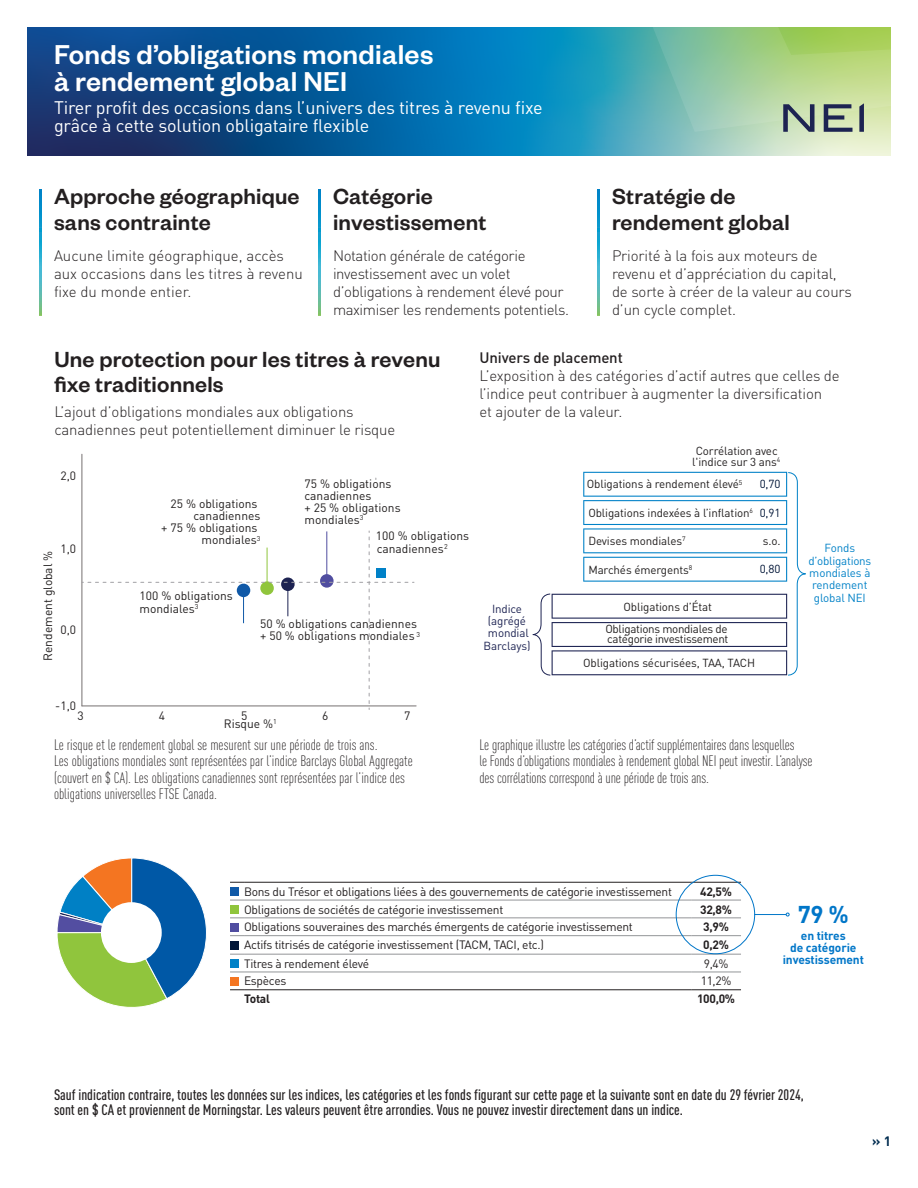
<style>
.page{position:relative;width:918px;height:1188px;background:#fff}
.page>*{position:absolute;margin:0;border:0;box-sizing:border-box;transform-origin:0 0}
.Heading{font:500 30px/27px "Founders Grotesk";letter-spacing:.01em;color:#fff}
.subhead{font:500 24px/25.5px "Founders Grotesk";letter-spacing:.01em;color:#231f20}
.t1{font:700 24px "DIN Pro";color:#0076c8}
.Sub_heading{font:18px/18px "DIN Pro";letter-spacing:-.01em;color:#fff}
.footnote{font:300 condensed 15px/16.5px "DIN Pro";color:#231f20}
.Disclaimer{font:500 condensed 15px/15px "DIN Pro";color:#231f20}
.Text_1c{font:300 15px/18px "DIN Pro";letter-spacing:-.025em;color:#231f20}
.subhead-2{font:300 15px/18px "DIN Pro";letter-spacing:-.01em;color:#231f20}
.body{font:300 15px/18px "DIN Pro";letter-spacing:-.01em;color:#231f20}
.t2{font:700 13.5px "DIN Pro";color:#002c50}
.Table_text{font:12px "DIN Pro";letter-spacing:-.025em;color:#231f20}
.t3{font:12px/12px "DIN Pro";color:#211e1e}
.t4{font:700 12px/12px "DIN Pro";letter-spacing:-.01em;color:#0076c8;text-align:center}
.Table_header{font:700 12px "DIN Pro";letter-spacing:-.025em;color:#231f20}
.t5{font:11.55px/22.4px "DIN Pro";letter-spacing:-.01em;color:#211e1e;text-align:center}
.t6{font:11.55px/12.3px "DIN Pro";letter-spacing:-.01em;color:#0081c7;text-align:center}
.t7{font:11.55px/11.6px "DIN Pro";letter-spacing:-.01em;color:#231f20;text-align:center}
.t8{font:11.55px/12.3px "DIN Pro";letter-spacing:-.01em;color:#1d2352;text-align:center}
.t9{font:11.55px "DIN Pro";color:#001537}
.t10{font:7.05px "DIN Pro";color:#211e1e}
.s1{font-weight:500}
</style>
<div class="page">
<svg style="left:27px;top:27px;width:864px;height:128px;background:#16699f"></svg>
<svg style="left:615px;top:27px;width:276px;height:105px;background:#92c499"></svg>
<hr style="left:244px;top:990px;width:447px;height:1px;background:#231f20">
<hr style="left:691px;top:990px;width:50px;height:1px;background:#231f20">
<svg style="left:230px;top:990px;width:14px;height:1px"></svg>
<hr style="left:691px;top:935px;width:50px;height:1px;background:#939598">
<hr style="left:691px;top:954px;width:50px;height:1px;background:#939598">
<hr style="left:244px;top:900px;width:447px;height:1px;background:#939598">
<hr style="left:691px;top:900px;width:50px;height:1px;background:#939598">
<hr style="left:244px;top:918px;width:447px;height:1px;background:#939598">
<hr style="left:691px;top:918px;width:50px;height:1px;background:#939598">
<hr style="left:244px;top:935px;width:447px;height:1px;background:#939598">
<hr style="left:244px;top:954px;width:447px;height:1px;background:#939598">
<hr style="left:244px;top:972px;width:447px;height:1px;background:#939598">
<hr style="left:691px;top:972px;width:50px;height:1px;background:#939598">
<hr style="left:244px;top:882px;width:447px;height:1px;background:#231f20">
<hr style="left:691px;top:882px;width:50px;height:1px;background:#231f20">
<svg style="left:230px;top:900px;width:14px;height:1px"></svg>
<svg style="left:230px;top:918px;width:14px;height:1px"></svg>
<svg style="left:230px;top:935px;width:14px;height:1px"></svg>
<svg style="left:230px;top:954px;width:14px;height:1px"></svg>
<svg style="left:230px;top:972px;width:14px;height:1px"></svg>
<svg style="left:230px;top:882px;width:14px;height:1px"></svg>
<div style="left:230px;top:888px;width:8px;height:8px;background:#1059a7"></div>
<div style="left:230px;top:905px;width:8px;height:9px;background:#90c53c"></div>
<div style="left:230px;top:923px;width:8px;height:8px;background:#504da0"></div>
<div style="left:230px;top:941px;width:8px;height:9px;background:#001537"></div>
<div style="left:230px;top:960px;width:8px;height:8px;background:#0081c7"></div>
<div style="left:230px;top:977px;width:8px;height:8px;background:#f47521"></div>
<div style="left:676px;top:875px;width:79px;height:79px;border:1px solid #0076c8;border-radius:50%"></div>
<hr style="left:754px;top:914px;width:32px;height:1px;background:#0076c8">
<svg style="left:57px;top:858px;width:150px;height:150px"></svg>
<div style="left:101px;top:902px;width:61px;height:61px;background:#fff;border-radius:50%"></div>
<svg style="left:532px;top:472px;width:274px;height:204px"></svg>
<hr style="left:82px;top:706px;width:334px;height:1px;background:#767071">
<hr style="left:82px;top:454px;width:1px;height:252px;background:#767071">
<svg style="left:82px;top:531px;width:332px;height:179px"></svg>
<p class="Heading" style="left:54px;top:40px;width:381px">Fonds d’obligations mondiales à rendement global NEI</p>
<p class="Sub_heading" style="left:54px;top:97px;width:490px">Tirer profit des occasions dans l’univers des titres à revenu fixe grâce à cette solution obligataire flexible</p>
<p class="subhead" style="left:54px;top:183px;width:247px">Approche géographique sans contrainte</p>
<p class="subhead-2" style="left:54px;top:246px;width:250px">Aucune limite géographique, accès aux occasions dans les titres à revenu fixe du monde entier.</p>
<p class="subhead" style="left:333px;top:183px;width:155px">Catégorie investissement</p>
<p class="Text_1c" style="left:333px;top:246px;width:238px">Notation générale de catégorie investissement avec un volet d’obligations à rendement élevé pour maximiser les rendements potentiels.</p>
<p class="subhead" style="left:612px;top:183px;width:179px">Stratégie de rendement global</p>
<p class="Text_1c" style="left:612px;top:246px;width:241px">Priorité à la fois aux moteurs de revenu et d’appréciation du capital, de sorte à créer de la valeur au cours d’un cycle complet.</p>
<p class="subhead" style="left:54px;top:345px;width:388px">Une protection pour les titres à revenu fixe traditionnels</p>
<p class="subhead-2" style="left:54px;top:402px;width:342px">L’ajout d’obligations mondiales aux obligations canadiennes peut potentiellement diminuer le risque</p>
<p class="Table_text" style="left:60px;top:467px;width:17px">2,0</p>
<p class="Table_text" style="left:60px;top:539px;width:17px">1,0</p>
<p class="t3" style="left:41px;top:661px;width:111px;rotate:-90deg">Rendement global %</p>
<p class="Table_text" style="left:60px;top:621px;width:17px">0,0</p>
<p class="t3" style="left:161px;top:497px;width:101px;text-align:right">25 % obligations canadiennes<br>+ 75 % obligations mondiales<sup>3</sup></p>
<p class="t3" style="left:140px;top:588px;width:95px;line-height:13.5px">100 % obligations mondiales<sup>3</sup></p>
<p class="t3" style="left:304px;top:477px;width:98px">75 % obligations canadiennes<br>+ 25 % obligations mondiales<sup>3</sup></p>
<p class="t3" style="left:376px;top:528px;width:95px;line-height:13.4px">100 % obligations canadiennes<sup>2</sup></p>
<p class="t3" style="left:260px;top:617px;width:162px">50 % obligations canadiennes + 50 % obligations mondiales <sup>3</sup></p>
<p class="body" style="left:480px;top:348px;width:362px"><span class="s1">Univers de placement<br></span>L’exposition à des catégories d’actif autres que celles de l’indice peut contribuer à augmenter la diversification<br>et ajouter de la valeur.</p>
<p class="t8" style="left:484px;top:602px;width:48px">Indice (agrégé mondial<br>Barclays)</p>
<p class="t7" style="left:692px;top:444px;width:90px">Corrélation avec l'indice sur 3 ans<sup>4</sup></p>
<p class="t5" style="left:587px;top:472px;width:157px">Obligations à rendement élevé<sup>5</sup></p>
<p class="t5" style="left:588px;top:501px;width:166px">Obligations indexées à l’inflation<sup>6</sup></p>
<p class="t5" style="left:588px;top:529px;width:99px">Devises mondiales<sup>7</sup></p>
<p class="t5" style="left:588px;top:557px;width:105px">Marchés émergents<sup>8</sup></p>
<p class="t9" style="left:760px;top:475px;width:22px">0,70</p>
<p class="t9" style="left:760px;top:504px;width:22px">0,91</p>
<p class="t5" style="left:763px;top:529px;width:19px">s.o.</p>
<p class="t9" style="left:760px;top:561px;width:22px">0,80</p>
<p class="t5" style="left:605px;top:595px;width:124px">Obligations d’État<br>Obligations mondiales de</p>
<p class="t5" style="left:583px;top:626px;width:174px;line-height:24.2px">catégorie investissement<br>Obligations sécurisées, TAA, TACH</p>
<p class="t6" style="left:808px;top:541px;width:64px">Fonds d’obligations mondiales à rendement global NEI</p>
<p class="Table_text" style="left:55px;top:696px;width:22px">-1,0</p>
<p class="Table_text" style="left:78px;top:707px;width:8px">3</p>
<p class="Table_text" style="left:159px;top:707px;width:8px">4</p>
<p class="Table_text" style="left:241px;top:707px;width:8px">5</p>
<p class="Table_text" style="left:322px;top:707px;width:8px">6</p>
<p class="t10" style="left:273px;top:716px;width:5px">1</p>
<p class="t3" style="left:224px;top:717px;width:51px">Risque %</p>
<p class="Table_text" style="left:404px;top:707px;width:8px">7</p>
<p class="footnote" style="left:54px;top:735px;width:360px">Le risque et le rendement global se mesurent sur une période de trois ans.<br>Les obligations mondiales sont représentées par l’indice Barclays Global Aggregate (couvert en $ CA). Les obligations canadiennes sont représentées par l’indice des obligations universelles FTSE Canada.</p>
<p class="footnote" style="left:480px;top:735px;width:335px">Le graphique illustre les catégories d’actif supplémentaires dans lesquelles<br>le Fonds d’obligations mondiales à rendement global NEI peut investir. L’analyse des corrélations correspond à une période de trois ans.</p>
<p class="Table_text" style="left:244px;top:882px;width:430px">Bons du Trésor et obligations liées à des gouvernements de catégorie investissement</p>
<p class="Table_header" style="left:700px;top:882px;width:33px">42,5%</p>
<p class="Table_text" style="left:244px;top:900px;width:261px">Obligations de sociétés de catégorie investissement</p>
<p class="Table_header" style="left:700px;top:900px;width:33px">32,8%</p>
<p class="Table_text" style="left:244px;top:918px;width:390px">Obligations souveraines des marchés émergents de catégorie investissement</p>
<p class="Table_header" style="left:703px;top:918px;width:27px">3,9%</p>
<p class="Table_text" style="left:244px;top:936px;width:301px">Actifs titrisés de catégorie investissement (TACM, TACI, etc.)</p>
<p class="Table_header" style="left:703px;top:936px;width:27px">0,2%</p>
<p class="Table_text" style="left:244px;top:954px;width:126px">Titres à rendement élevé</p>
<p class="Table_text" style="left:704px;top:954px;width:26px">9,4%</p>
<p class="Table_text" style="left:244px;top:972px;width:44px">Espèces</p>
<p class="Table_text" style="left:701px;top:972px;width:32px">11,2%</p>
<p class="Table_header" style="left:244px;top:990px;width:27px">Total</p>
<p class="Table_header" style="left:697px;top:990px;width:40px">100,0%</p>
<p class="t1" style="left:798px;top:895px;width:53px">79 %</p>
<p class="t4" style="left:783px;top:929px;width:83px">en titres<br>de catégorie investissement</p>
<p class="Disclaimer" style="left:54px;top:1086px;width:751px">Sauf indication contraire, toutes les données sur les indices, les catégories et les fonds figurant sur cette page et la suivante sont en date du 29 février 2024, sont en $ CA et proviennent de Morningstar. Les valeurs peuvent être arrondies. Vous ne pouvez investir directement dans un indice.</p>
<p class="t2" style="left:872px;top:1130px;width:20px">» 1</p>
</div>
